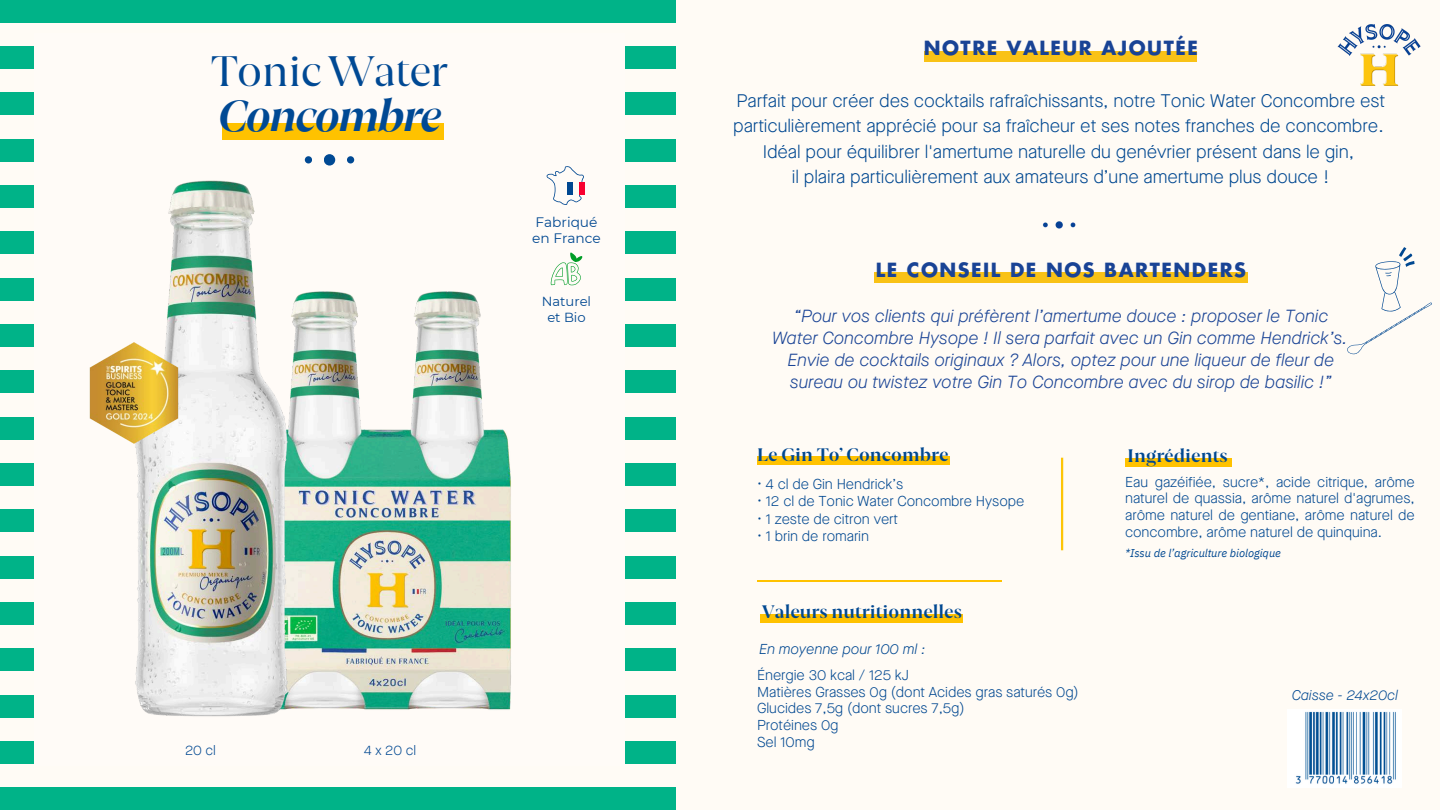
<style>
.page{position:relative;width:1440px;height:810px;background:#fffbf5}
.page>*{position:absolute;margin:0;border:0;box-sizing:border-box;transform-origin:0 0}
.t1{font:italic 700 41.9px "Joane";letter-spacing:-.025em;color:#004994}
.t2{font:41.1px "Joane";letter-spacing:-.025em;color:#004994}
.t3{font:700 19.1px "Futura LT Pro";letter-spacing:.08em;color:#194395}
.t4{font:300 18.2px/25.5px "Maison Neue";letter-spacing:-.005em;color:#004891;text-align:center}
.t5{font:italic 300 17.6px/21.9px "Maison Neue";letter-spacing:-.005em;color:#194395;text-align:center}
.t6{font:700 17.4px "Joane";letter-spacing:.005em;color:#004891}
.t7{font:300 14.4px/16.8px "Maison Neue";letter-spacing:-.005em;color:#004891}
.t8{font:italic 300 14.4px "Maison Neue";letter-spacing:-.005em;color:#004891}
.t9{font:italic 300 14px "Maison Neue";letter-spacing:-.005em;color:#004891}
.t10{font:13.7px/15.7px "Montserrat";letter-spacing:-.005em;color:#004891}
.t11{font:300 13.7px "Maison Neue";letter-spacing:-.005em;color:#004891}
.t12{font:13.2px/15px "Montserrat";letter-spacing:-.005em;color:#004891;text-align:center}
.t13{font:italic 11.2px "IBM Plex Sans";letter-spacing:-.005em;color:#004891}
</style>
<div class="page">
<div style="left:0;top:0;width:675px;height:23px;background:#00b388"></div>
<div style="left:0;top:46px;width:675px;height:23px;background:#00b388"></div>
<div style="left:0;top:92px;width:675px;height:23px;background:#00b388"></div>
<div style="left:0;top:139px;width:675px;height:23px;background:#00b388"></div>
<div style="left:0;top:185px;width:675px;height:23px;background:#00b388"></div>
<div style="left:0;top:231px;width:675px;height:23px;background:#00b388"></div>
<div style="left:0;top:278px;width:675px;height:23px;background:#00b388"></div>
<div style="left:0;top:324px;width:675px;height:23px;background:#00b388"></div>
<div style="left:0;top:370px;width:675px;height:23px;background:#00b388"></div>
<div style="left:0;top:417px;width:675px;height:23px;background:#00b388"></div>
<div style="left:0;top:463px;width:675px;height:23px;background:#00b388"></div>
<div style="left:0;top:509px;width:675px;height:23px;background:#00b388"></div>
<div style="left:0;top:556px;width:675px;height:23px;background:#00b388"></div>
<div style="left:0;top:602px;width:675px;height:23px;background:#00b388"></div>
<div style="left:0;top:648px;width:675px;height:23px;background:#00b388"></div>
<div style="left:0;top:695px;width:675px;height:23px;background:#00b388"></div>
<div style="left:0;top:741px;width:675px;height:23px;background:#00b388"></div>
<div style="left:0;top:787px;width:675px;height:23px;background:#00b388"></div>
<div style="left:34px;top:33px;width:591px;height:733px;background:#fffbf7"></div>
<img style="left:312px;top:291px;width:199px;height:419px">
<img style="left:135px;top:156px;width:177px;height:561px">
<img style="left:89px;top:337px;width:96px;height:113px">
<hr style="left:757px;top:580px;width:245px;height:1px;background:#ffc200">
<svg style="left:1347px;top:247px;width:85px;height:107px"></svg>
<div style="left:760px;top:614px;width:203px;height:9px;background:#ffc200"></div>
<div style="left:1125px;top:458px;width:107px;height:9px;background:#ffc200"></div>
<div style="left:757px;top:457px;width:193px;height:8px;background:#ffc200"></div>
<hr style="left:1061px;top:458px;width:2px;height:92px;background:#fdc506">
<img style="left:1042px;top:221px;width:34px;height:8px">
<div style="left:925px;top:51px;width:272px;height:11px;background:#f9c216"></div>
<div style="left:874px;top:272px;width:374px;height:11px;background:#f9c216"></div>
<img style="left:1337px;top:24px;width:84px;height:62px">
<img style="left:1295px;top:711px;width:101px;height:73px">
<div style="left:347px;top:156px;width:7px;height:7px;background:#004994;border-radius:50%"></div>
<div style="left:305px;top:156px;width:7px;height:7px;background:#004994;border-radius:50%"></div>
<div style="left:324px;top:154px;width:11px;height:12px;background:#004994;border-radius:50%"></div>
<div style="left:222px;top:123px;width:222px;height:17px;background:#ffc200"></div>
<svg style="left:547px;top:166px;width:37px;height:39px"></svg>
<div style="left:568px;top:183px;width:5px;height:11px;background:#004891"></div>
<div style="left:573px;top:183px;width:6px;height:11px;background:#fffbf5"></div>
<div style="left:579px;top:183px;width:6px;height:11px;background:#f80030"></div>
<svg style="left:551px;top:252px;width:31px;height:33px"></svg>
<h6 class="t2" style="left:212px;top:55px;width:237px">Tonic Water</h6>
<h6 class="t1" style="left:218px;top:99px;width:225px">Concombre</h6>
<h6 class="t10" style="left:532px;top:214px;width:70px">Fabriqué en France</h6>
<p class="t12" style="left:542px;top:294px;width:51px">Naturel et Bio</p>
<h2 class="t11" style="left:185px;top:742px;width:32px">20 cl</h2>
<h1 class="t11" style="left:364px;top:742px;width:53px">4 x 20 cl</h1>
<p class="t3" style="left:924px;top:39px;width:276px">NOTRE VALEUR AJOUTÉE</p>
<h4 class="t4" style="left:733px;top:89px;width:654px">Parfait pour créer des cocktails rafraîchissants, notre Tonic Water Concombre est particulièrement apprécié pour sa fraîcheur et ses notes franches de concombre.<br>Idéal pour équilibrer l'amertume naturelle du genévrier présent dans le gin,<br>il plaira particulièrement aux amateurs d’une amertume plus douce !</h4>
<h4 class="t3" style="left:876px;top:261px;width:372px">LE CONSEIL DE NOS BARTENDERS</h4>
<h5 class="t5" style="left:772px;top:306px;width:577px">“Pour vos clients qui préfèrent l’amertume douce : proposer le Tonic Water Concombre Hysope ! Il sera parfait avec un Gin comme Hendrick’s.<br>Envie de cocktails originaux ? Alors, optez pour une liqueur de fleur de sureau ou twistez votre Gin To Concombre avec du sirop de basilic !”</h5>
<h6 class="t6" style="left:757px;top:448px;width:193px">Le Gin To’ Concombre</h6>
<h4 class="t7" style="left:757px;top:476px;width:148px">• 4 cl de Gin Hendrick’s</h4>
<h4 class="t7" style="left:757px;top:494px;width:269px">• 12 cl de Tonic Water Concombre Hysope</h4>
<h4 class="t7" style="left:757px;top:511px;width:142px">• 1 zeste de citron vert</h4>
<h4 class="t7" style="left:757px;top:529px;width:113px">• 1 brin de romarin</h4>
<p class="t6" style="left:762px;top:605px;width:201px">Valeurs nutritionnelles</p>
<p class="t8" style="left:759px;top:641px;width:168px">En moyenne pour 100 ml :</p>
<h6 class="t7" style="left:757px;top:667px;width:323px">Énergie 30 kcal / 125 kJ<br>Matières Grasses 0g (dont Acides gras saturés 0g)<br>Glucides 7,5g (dont sucres 7,5g)<br>Protéines 0g<br>Sel 10mg</h6>
<h6 class="t6" style="left:1128px;top:449px;width:102px">Ingrédients</h6>
<h3 class="t7" style="left:1125px;top:474px;width:291px;text-align:justify">Eau gazéifiée, sucre*, acide citrique, arôme naturel de quassia, arôme naturel d'agrumes, arôme naturel de gentiane, arôme naturel de concombre, arôme naturel de quinquina.</h3>
<p class="t13" style="left:1125px;top:546px;width:157px">*Issu de l’agriculture biologique</p>
<h6 class="t9" style="left:1292px;top:687px;width:108px">Caisse - 24x20cl</h6>
</div>
